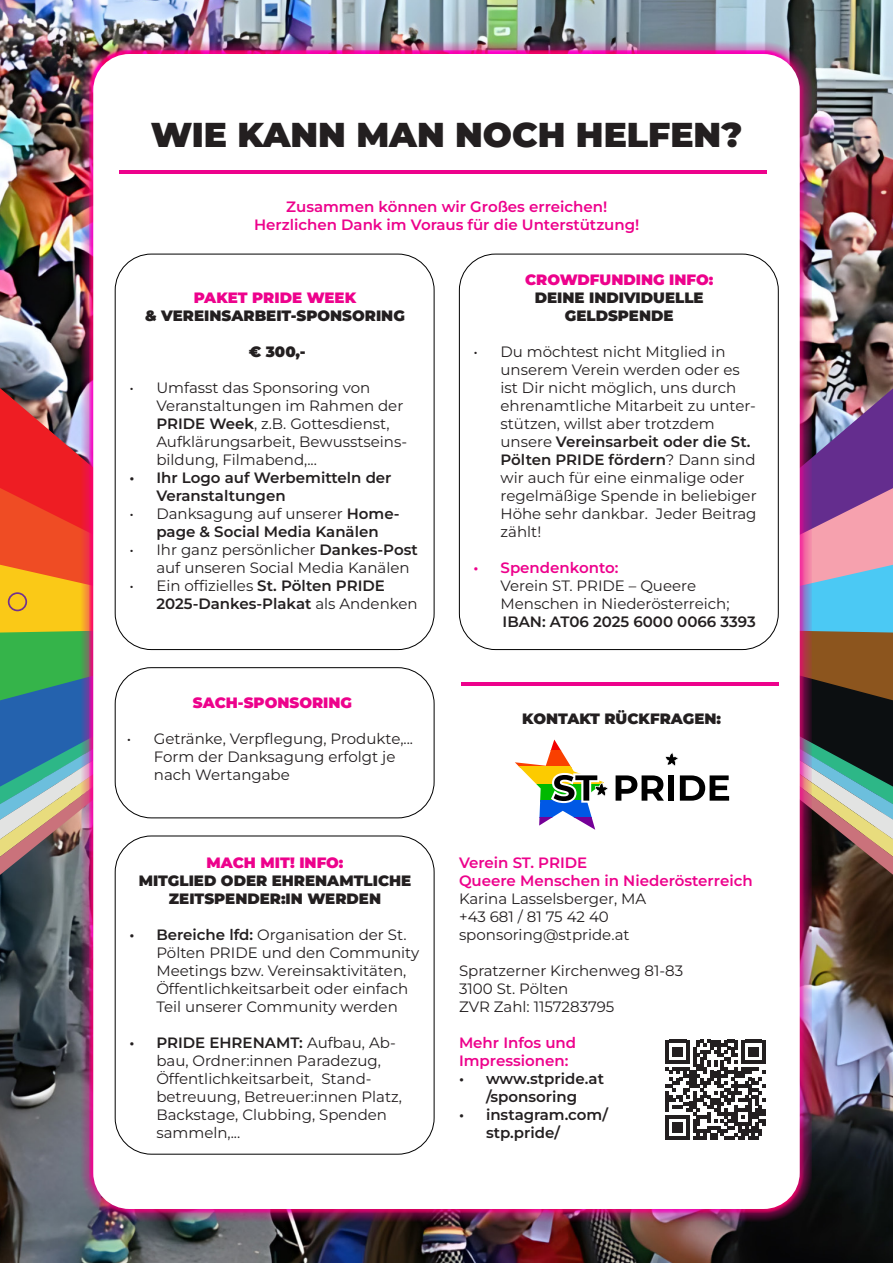
<style>
.page{position:relative;width:893px;height:1263px;background:#fff}
.page>*{position:absolute;margin:0;border:0;box-sizing:border-box;transform-origin:0 0}
.t1{font:900 34.5px "Montserrat";color:#231f20}
.Inside_Address{font:15px/18px "Montserrat";color:#231f20}
.Inside_Address-2{font:600 15px/18px "Montserrat";color:#231f20}
.Inside_Address-3{font:600 15px "Montserrat";color:#ed028c}
.Inside_Address-4{font:900 15px "Montserrat";color:#231f20}
.Inside_Address-5{font:900 15px "Montserrat";color:#ed028c}
.s1{font-weight:600}
.s2{font-weight:400}
.s3{font-weight:600;color:#ed028c}
</style>
<div class="page">
<img style="left:0;top:0;width:893px;height:1263px">
<img style="left:812px;top:388px;width:81px;height:100px">
<img style="left:0;top:388px;width:81px;height:100px">
<svg style="left:812px;top:836px;width:81px;height:39px"></svg>
<svg style="left:0;top:488px;width:81px;height:143px"></svg>
<svg style="left:0;top:640px;width:81px;height:252px"></svg>
<img style="left:81px;top:41px;width:731px;height:1180px">
<div style="left:93px;top:54px;width:707px;height:1155px;background:#fff;border-radius:36px"></div>
<div style="left:115px;top:667px;width:319px;height:151px;border:1px solid #000001;border-radius:36px"></div>
<hr style="left:461px;top:682px;width:317px;height:3px;background:#ed028c">
<hr style="left:119px;top:170px;width:647px;height:3px;background:#ed028c">
<svg style="left:665px;top:1040px;width:100px;height:100px"></svg>
<svg style="left:507px;top:488px;width:386px;height:348px"></svg>
<div style="left:115px;top:836px;width:319px;height:318px;border:1px solid #000001;border-radius:36px"></div>
<p class="t1" style="left:151px;top:109px;width:593px">WIE KANN MAN NOCH HELFEN?</p>
<p class="Inside_Address-3" style="left:286px;top:196px;width:322px">Zusammen können wir Großes erreichen!</p>
<p class="Inside_Address-3" style="left:254px;top:214px;width:387px">Herzlichen Dank im Voraus für die Unterstützung!</p>
<p class="Inside_Address-5" style="left:194px;top:286px;width:164px">PAKET PRIDE WEEK</p>
<p class="Inside_Address-4" style="left:145px;top:304px;width:261px">&amp; VEREINSARBEIT-SPONSORING</p>
<p class="Inside_Address-4" style="left:249px;top:340px;width:59px">€ 300,-</p>
<p class="Inside_Address" style="left:156px;top:378px;width:252px;text-indent:-27px">• Umfasst das Sponsoring von<br>Veranstaltungen im Rahmen der<br><span class="s1">PRIDE Week</span>, z.B. Gottesdienst,<br>Aufklärungsarbeit, Bewusstseins&shy;bildung, Filmabend,...</p>
<p class="Inside_Address-2" style="left:156px;top:468px;width:237px;text-indent:-27px">• Ihr Logo auf Werbemitteln der<br>Veranstaltungen</p>
<p class="Inside_Address-2" style="left:129px;top:504px;width:272px;text-align:center"><span class="s2">• Danksagung auf unserer</span> Home&shy;page &amp; Social Media Kanälen</p>
<p class="Inside_Address" style="left:156px;top:540px;width:263px;text-indent:-27px">• Ihr ganz persönlicher <span class="s1">Dankes-Post </span>auf unseren Social Media Kanälen</p>
<p class="Inside_Address-2" style="left:156px;top:576px;width:263px;text-indent:-27px"><span class="s2">• Ein offizielles</span> St. Pölten PRIDE<br>2025-Dankes-Plakat <span class="s2">als Andenken</span></p>
<p class="Inside_Address-5" style="left:193px;top:691px;width:161px">SACH-SPONSORING</p>
<p class="Inside_Address" style="left:154px;top:729px;width:261px;text-indent:-27px">• Getränke, Verpflegung, Produkte,...<br>Form der Danksagung erfolgt je nach Wertangabe</p>
<p class="Inside_Address-5" style="left:206px;top:851px;width:139px">MACH MIT! INFO:</p>
<p class="Inside_Address-4" style="left:139px;top:869px;width:274px">MITGLIED ODER EHRENAMTLICHE</p>
<p class="Inside_Address-4" style="left:169px;top:887px;width:214px">ZEITSPENDER:IN WERDEN</p>
<p class="Inside_Address" style="left:156px;top:925px;width:264px;text-indent:-27px"><span class="s1">• Bereiche lfd:</span> Organisation der St.<br>Pölten PRIDE und den Community Meetings bzw. Vereinsaktivitäten, Öffentlichkeitsarbeit oder einfach Teil unserer Community werden</p>
<p class="Inside_Address" style="left:156px;top:1033px;width:247px;text-indent:-27px"><span class="s1">• PRIDE EHRENAMT:</span> Aufbau, Ab&shy;bau, Ordner:innen Paradezug,<br>Öffentlichkeitsarbeit, Stand&shy;betreuung, Betreuer:innen Platz,<br>Backstage, Clubbing, Spenden sammeln,...</p>
<p class="Inside_Address-5" style="left:525px;top:268px;width:190px">CROWDFUNDING INFO:</p>
<p class="Inside_Address-4" style="left:535px;top:286px;width:171px">DEINE INDIVIDUELLE</p>
<p class="Inside_Address-4" style="left:565px;top:304px;width:110px">GELDSPENDE</p>
<p class="Inside_Address" style="left:501px;top:342px;width:258px;text-indent:-27px">• Du möchtest nicht Mitglied in unserem Verein werden oder es ist Dir nicht möglich, uns durch ehrenamtliche Mitarbeit zu unter&shy;stützen, willst aber trotzdem unsere <span class="s1">Vereinsarbeit oder die St.<br>Pölten PRIDE fördern</span>? Dann sind wir auch für eine einmalige oder regelmäßige Spende in beliebiger<br>Höhe sehr dankbar. Jeder Beitrag zählt!</p>
<p class="Inside_Address" style="left:501px;top:558px;width:230px;text-indent:-27px"><span class="s3">• Spendenkonto:<br></span>Verein ST. PRIDE – Queere<br>Menschen in Niederösterreich;</p>
<p class="Inside_Address-2" style="left:503px;top:612px;width:255px">IBAN: AT06 2025 6000 0066 3393</p>
<p class="Inside_Address-4" style="left:522px;top:707px;width:200px">KONTAKT RÜCKFRAGEN:</p>
<p class="Inside_Address-3" style="left:459px;top:852px;width:130px">Verein ST. PRIDE</p>
<p class="Inside_Address-3" style="left:459px;top:870px;width:295px">Queere Menschen in Niederösterreich</p>
<p class="Inside_Address" style="left:459px;top:889px;width:189px">Karina Lasselsberger, MA</p>
<p class="Inside_Address" style="left:459px;top:907px;width:151px">+43 681 / 81 75 42 40</p>
<p class="Inside_Address" style="left:459px;top:925px;width:172px">sponsoring@stpride.at</p>
<p class="Inside_Address" style="left:459px;top:961px;width:226px">Spratzerner Kirchenweg 81-83</p>
<p class="Inside_Address" style="left:459px;top:979px;width:111px">3100 St. Pölten</p>
<p class="Inside_Address" style="left:459px;top:997px;width:157px">ZVR Zahl: 1157283795</p>
<p class="Inside_Address-3" style="left:459px;top:1032px;width:119px">Mehr Infos und</p>
<p class="Inside_Address-3" style="left:459px;top:1050px;width:111px">Impressionen:</p>
<p class="Inside_Address-2" style="left:459px;top:1069px;width:147px;text-align:center">• www.stpride.at /sponsoring</p>
<p class="Inside_Address-2" style="left:486px;top:1105px;width:123px;text-indent:-27px">• instagram.com/ stp.pride/</p>
</div>
